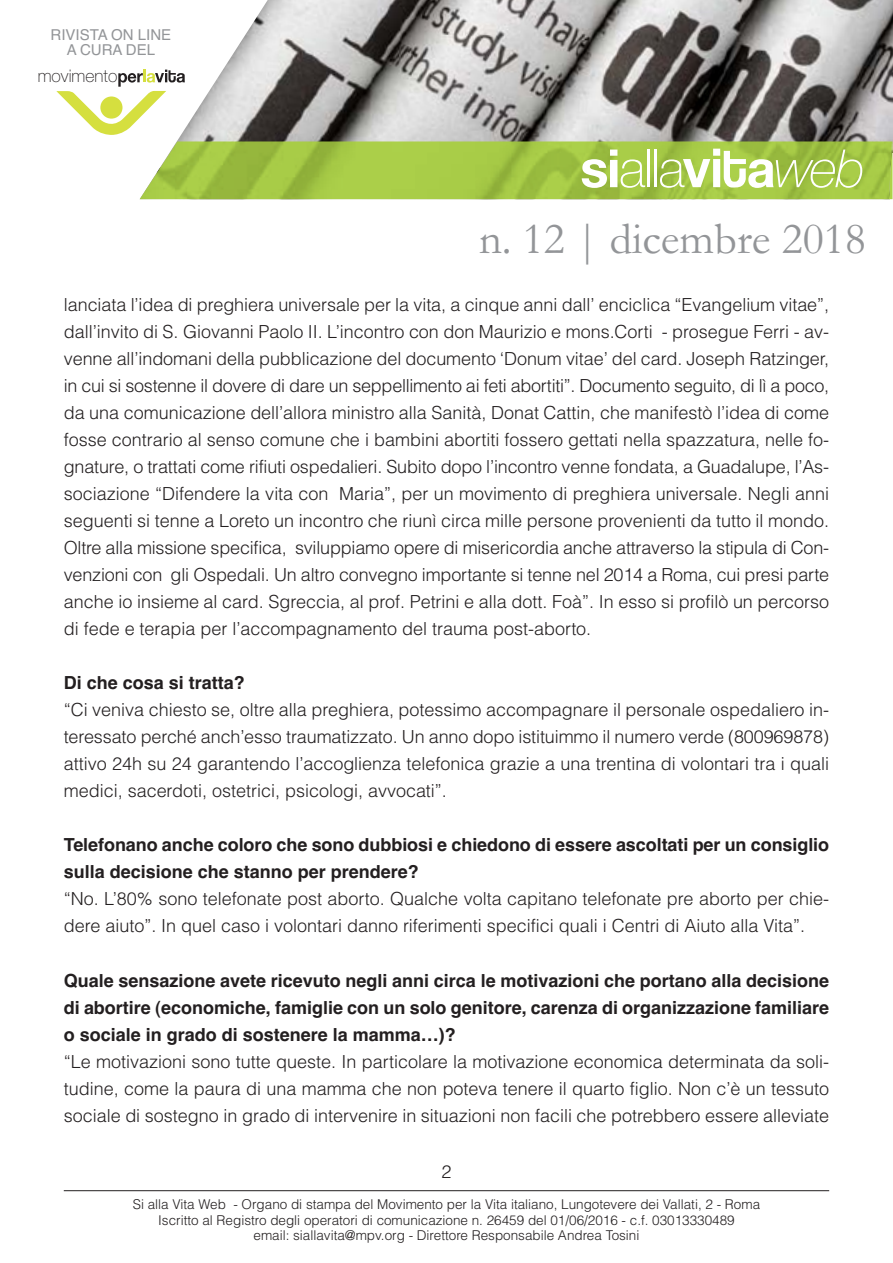
<style>
.page{position:relative;width:893px;height:1263px;background:#fff}
.page>*{position:absolute;margin:0;border:0;box-sizing:border-box;transform-origin:0 0}
.t1{font:100 52.65px "Helvetica Neue";color:#fff}
.t2{font:italic 100 52.65px "Helvetica Neue";color:#fff}
.t3{font:44.85px "Garamond";color:#939598}
.t4{font:300 18px/27px "Helvetica";color:#231f20}
.t5{font:100 17.4px "Helvetica Neue";color:#231f20}
.t6{font:15px/15px "Helvetica";color:#939598;text-align:center}
.t7{font:300 13.5px/15.8px "Helvetica";color:#231f20;text-align:center}
.s1{font-weight:700}
</style>
<div class="page">
<img style="left:143px;top:0;width:750px;height:199px">
<img style="left:140px;top:141px;width:752px;height:58px">
<svg style="left:683px;top:149px;width:91px;height:39px"></svg>
<hr style="left:64px;top:1190px;width:765px;height:1px;background:#231f20">
<svg style="left:56px;top:70px;width:129px;height:65px"></svg>
<p class="t6" style="left:51px;top:27px;width:122px">RIVISTA ON LINE<br>A CURA DEL</p>
<p class="t5" style="left:38px;top:70px;width:81px">movimento</p>
<p class="t1" style="left:580px;top:150px;width:106px"><span class="s1">si</span>alla</p>
<p class="t2" style="left:774px;top:150px;width:92px">web</p>
<p class="t3" style="left:479px;top:211px;width:388px">n. 12 | dicembre 2018</p>
<p class="t4" style="left:64px;top:291px;width:767px;text-align:justify">lanciata l’idea di preghiera universale per la vita, a cinque anni dall’ enciclica “Evangelium vitae”, dall’invito di S. Giovanni Paolo II. L’incontro con don Maurizio e mons.Corti - prosegue Ferri - av&shy;venne all’indomani della pubblicazione del documento ‘Donum vitae’ del card. Joseph Ratzinger, in cui si sostenne il dovere di dare un seppellimento ai feti abortiti”. Documento seguito, di lì a poco, da una comunicazione dell’allora ministro alla Sanità, Donat Cattin, che manifestò l’idea di come fosse contrario al senso comune che i bambini abortiti fossero gettati nella spazzatura, nelle fo&shy;gnature, o trattati come rifiuti ospedalieri. Subito dopo l’incontro venne fondata, a Guadalupe, l’As&shy;sociazione “Difendere la vita con Maria”, per un movimento di preghiera universale. Negli anni seguenti si tenne a Loreto un incontro che riunì circa mille persone provenienti da tutto il mondo.<br>Oltre alla missione specifica, sviluppiamo opere di misericordia anche attraverso la stipula di Con&shy;venzioni con gli Ospedali. Un altro convegno importante si tenne nel 2014 a Roma, cui presi parte anche io insieme al card. Sgreccia, al prof. Petrini e alla dott. Foà”. In esso si profilò un percorso di fede e terapia per l’accompagnamento del trauma post-aborto.</p>
<p class="t4" style="left:64px;top:670px;width:767px"><span class="s1">Di che cosa si tratta?<br></span>“Ci veniva chiesto se, oltre alla preghiera, potessimo accompagnare il personale ospedaliero in&shy;teressato perché anch’esso traumatizzato. Un anno dopo istituimmo il numero verde (800969878) attivo 24h su 24 garantendo l’accoglienza telefonica grazie a una trentina di volontari tra i quali medici, sacerdoti, ostetrici, psicologi, avvocati”.</p>
<p class="t4" style="left:64px;top:831px;width:767px"><span class="s1">Telefonano anche coloro che sono dubbiosi e chiedono di essere ascoltati per un consiglio sulla decisione che stanno per prendere?<br></span>“No. L’80% sono telefonate post aborto. Qualche volta capitano telefonate pre aborto per chie&shy;dere aiuto”. In quel caso i volontari danno riferimenti specifici quali i Centri di Aiuto alla Vita”.</p>
<p class="t4" style="left:64px;top:967px;width:767px"><span class="s1">Quale sensazione avete ricevuto negli anni circa le motivazioni che portano alla decisione di abortire (economiche, famiglie con un solo genitore, carenza di organizzazione familiare o sociale in grado di sostenere la mamma…)?<br></span>“Le motivazioni sono tutte queste. In particolare la motivazione economica determinata da soli&shy;tudine, come la paura di una mamma che non poteva tenere il quarto figlio. Non c’è un tessuto sociale di sostegno in grado di intervenire in situazioni non facili che potrebbero essere alleviate</p>
<p class="t4" style="left:441px;top:1158px;width:12px">2</p>
<p class="t7" style="left:133px;top:1196px;width:629px">Si alla Vita Web - Organo di stampa del Movimento per la Vita italiano, Lungotevere dei Vallati, 2 - Roma<br>Iscritto al Registro degli operatori di comunicazione n. 26459 del 01/06/2016 - c.f. 03013330489<br>email: siallavita@mpv.org - Direttore Responsabile Andrea Tosini</p>
</div>
